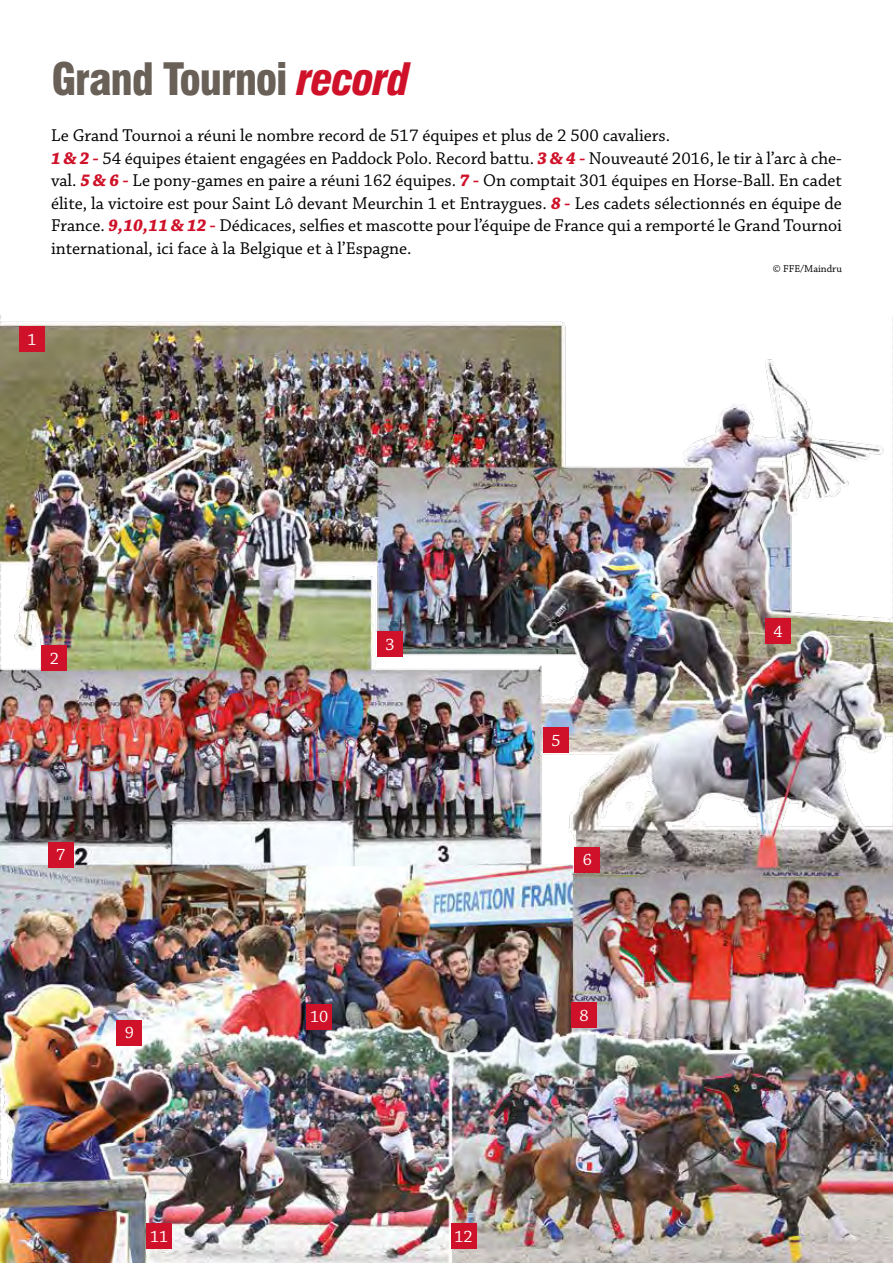
<style>
.page{position:relative;width:893px;height:1263px;background:#fff}
.page>*{position:absolute;margin:0;border:0;box-sizing:border-box;transform-origin:0 0}
.t1{font:900 condensed 43.5px "Swiss 721 BT";letter-spacing:-.03em;color:#696058}
.t2{font:18px/22.5px "Chaparral Pro";color:#000}
.t3{font:17.55px "Chaparral Pro";color:#fff}
.t4{font:10.5px "Chaparral Pro";color:#000}
.s1{font-style:italic;color:#cf1229}
.s2{font-weight:700;font-style:italic;color:#cf1229}
</style>
<div class="page">
<img style="left:0;top:315px;width:893px;height:948px">
<div style="left:19px;top:327px;width:26px;height:25px;background:#cf1229"></div>
<div style="left:42px;top:645px;width:25px;height:26px;background:#cf1229"></div>
<div style="left:378px;top:631px;width:25px;height:26px;background:#cf1229"></div>
<div style="left:765px;top:619px;width:26px;height:25px;background:#cf1229"></div>
<div style="left:543px;top:727px;width:26px;height:26px;background:#cf1229"></div>
<div style="left:575px;top:847px;width:25px;height:25px;background:#cf1229"></div>
<div style="left:48px;top:842px;width:25px;height:25px;background:#cf1229"></div>
<div style="left:117px;top:1020px;width:25px;height:25px;background:#cf1229"></div>
<div style="left:571px;top:1002px;width:26px;height:25px;background:#cf1229"></div>
<div style="left:307px;top:1004px;width:25px;height:25px;background:#cf1229"></div>
<div style="left:147px;top:1224px;width:25px;height:25px;background:#cf1229"></div>
<div style="left:451px;top:1224px;width:25px;height:25px;background:#cf1229"></div>
<h1 class="t1" style="left:52px;top:53px;width:360px">Grand Tournoi <span class="s1">record</span></h1>
<p class="t2" style="left:51px;top:125px;width:792px">Le Grand Tournoi a réuni le nombre record de 517 équipes et plus de 2 500 cavaliers.<br><span class="s2">1 &amp; 2 -</span> 54 équipes étaient engagées en Paddock Polo. Record battu. <span class="s2">3 &amp; 4 -</span> Nouveauté 2016, le tir à l’arc à che&shy;val. <span class="s2">5 &amp; 6 -</span> Le pony-games en paire a réuni 162 équipes. <span class="s2">7 -</span> On comptait 301 équipes en Horse-Ball. En cadet élite, la victoire est pour Saint Lô devant Meurchin 1 et Entraygues. <span class="s2">8 -</span> Les cadets sélectionnés en équipe de France. <span class="s2">9,10,11 &amp; 12 -</span> Dédicaces, selfies et mascotte pour l’équipe de France qui a remporté le Grand Tournoi international, ici face à la Belgique et à l’Espagne.</p>
<p class="t4" style="left:773px;top:263px;width:71px">© FFE/Maindru</p>
<p class="t3" style="left:27px;top:330px;width:11px">1</p>
<p class="t3" style="left:50px;top:648px;width:11px">2</p>
<p class="t3" style="left:56px;top:845px;width:11px">7</p>
<p class="t3" style="left:125px;top:1023px;width:11px">9</p>
<p class="t3" style="left:386px;top:634px;width:11px">3</p>
<p class="t3" style="left:551px;top:730px;width:11px">5</p>
<p class="t3" style="left:583px;top:850px;width:11px">6</p>
<p class="t3" style="left:310px;top:1007px;width:20px">10</p>
<p class="t3" style="left:579px;top:1005px;width:11px">8</p>
<p class="t3" style="left:150px;top:1227px;width:20px">11</p>
<p class="t3" style="left:454px;top:1227px;width:20px">12</p>
<p class="t3" style="left:773px;top:622px;width:11px">4</p>
</div>
